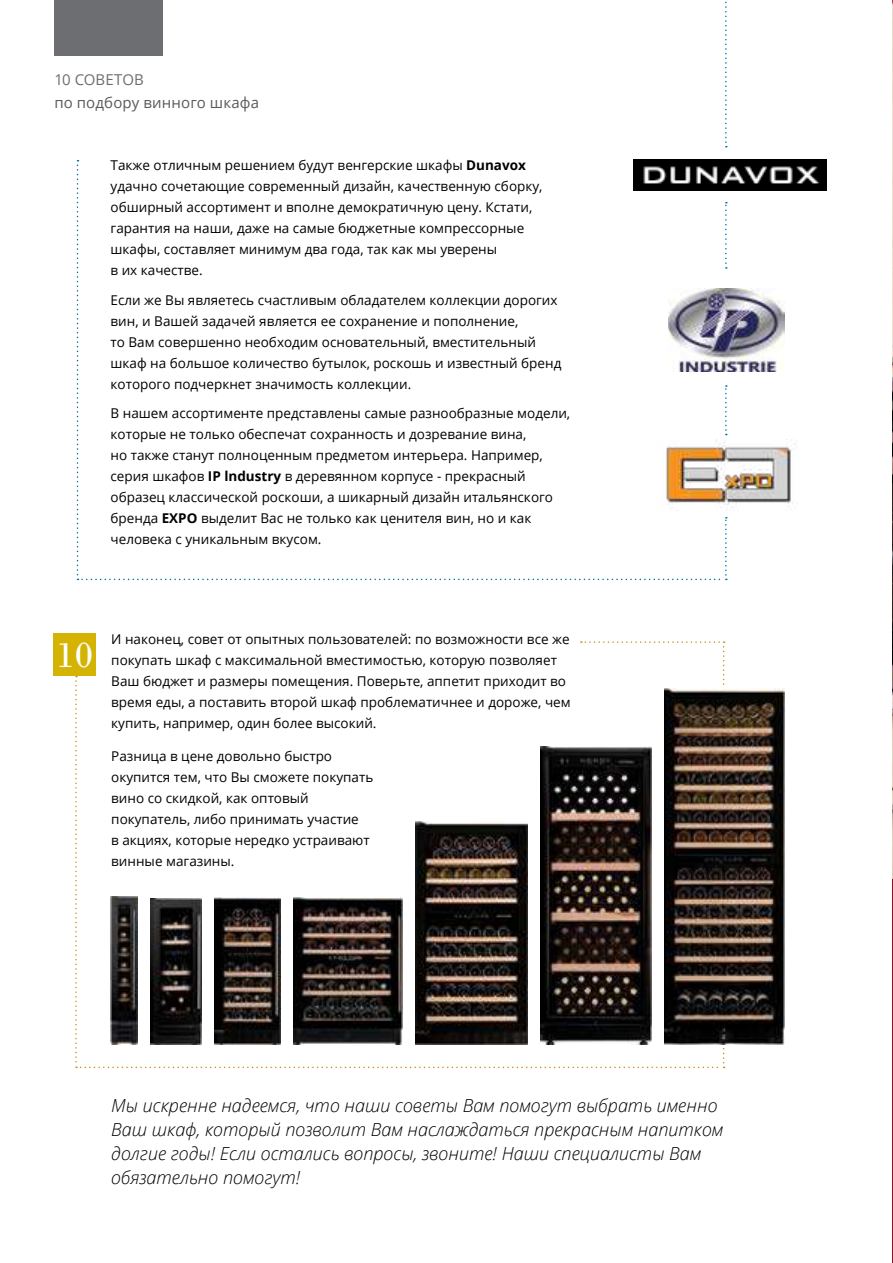
<style>
.page{position:relative;width:893px;height:1263px;background:#fff}
.page>*{position:absolute;margin:0;border:0;box-sizing:border-box;transform-origin:0 0}
.t1{font:37.5px "Bodoni";color:#fff}
.t2{font:italic 300 18px/24px "Open Sans";color:#000}
.t3{font:15px "Open Sans";letter-spacing:.01em;color:#58595b}
.t4{font:15px "Open Sans";color:#6d6e71}
.t5{font:13.5px/21px "Open Sans";color:#000}
.s1{font-weight:700}
</style>
<div class="page">
<div style="left:54px;top:0;width:109px;height:55px;background:#6d6e71"></div>
<svg style="left:75px;top:641px;width:650px;height:427px"></svg>
<div style="left:54px;top:633px;width:42px;height:43px;background:#d4b303"></div>
<img style="left:111px;top:896px;width:27px;height:148px">
<img style="left:416px;top:821px;width:111px;height:223px">
<img style="left:151px;top:899px;width:50px;height:145px">
<img style="left:665px;top:688px;width:120px;height:356px">
<img style="left:540px;top:746px;width:112px;height:298px">
<img style="left:214px;top:897px;width:67px;height:147px">
<img style="left:294px;top:897px;width:109px;height:147px">
<img style="left:727px;top:160px;width:100px;height:30px">
<img style="left:727px;top:439px;width:68px;height:69px">
<img style="left:727px;top:288px;width:58px;height:84px">
<svg style="left:77px;top:160px;width:650px;height:420px"></svg>
<svg style="left:725px;top:1px;width:2px;height:146px"></svg>
<img style="left:892px;top:0;width:1px;height:879px">
<hr style="left:892px;top:886px;width:1px;height:377px;background:#81142d">
<p class="t4" style="left:54px;top:69px;width:91px">10 СОВЕТОВ</p>
<p class="t3" style="left:54px;top:93px;width:206px">по подбору винного шкафа</p>
<p class="t5" style="left:111px;top:155px;width:433px">Также отличным решением будут венгерские шкафы <span class="s1">Dunavox </span>удачно сочетающие современный дизайн, качественную сборку, обширный ассортимент и вполне демократичную цену. Кстати, гарантия на наши, даже на самые бюджетные компрессорные шкафы, составляет минимум два года, так как мы уверены<br>в их качестве.</p>
<p class="t5" style="left:111px;top:289px;width:452px">Если же Вы являетесь счастливым обладателем коллекции дорогих вин, и Вашей задачей является ее сохранение и пополнение,<br>то Вам совершенно необходим основательный, вместительный шкаф на большое количество бутылок, роскошь и известный бренд которого подчеркнет значимость коллекции.</p>
<p class="t5" style="left:111px;top:403px;width:461px">В нашем ассортименте представлены самые разнообразные модели, которые не только обеспечат сохранность и дозревание вина,<br>но также станут полноценным предметом интерьера. Например, серия шкафов <span class="s1">IP lndustry</span> в деревянном корпусе - прекрасный образец классической роскоши, а шикарный дизайн итальянского бренда <span class="s1">ЕХРО</span> выделит Вас не только как ценителя вин, но и как человека с уникальным вкусом.</p>
<h1 class="t1" style="left:57px;top:632px;width:38px">10</h1>
<p class="t5" style="left:111px;top:629px;width:461px">И наконец, совет от опытных пользователей: по возможности все же покупать шкаф с максимальной вместимостью, которую позволяет Ваш бюджет и размеры помещения. Поверьте, аппетит приходит во время еды, а поставить второй шкаф проблематичнее и дороже, чем купить, например, один более высокий.</p>
<p class="t5" style="left:111px;top:745px;width:264px">Разница в цене довольно быстро окупится тем, что Вы сможете покупать вино со скидкой, как оптовый покупатель, либо принимать участие<br>в акциях, которые нередко устраивают винные магазины.</p>
<h2 class="t2" style="left:111px;top:1093px;width:614px">Мы искренне надеемся, что наши советы Вам помогут выбрать именно Ваш шкаф, который позволит Вам наслаждаться прекрасным напитком долгие годы! Если остались вопросы, звоните! Наши специалисты Вам обязательно помогут!</h2>
</div>
